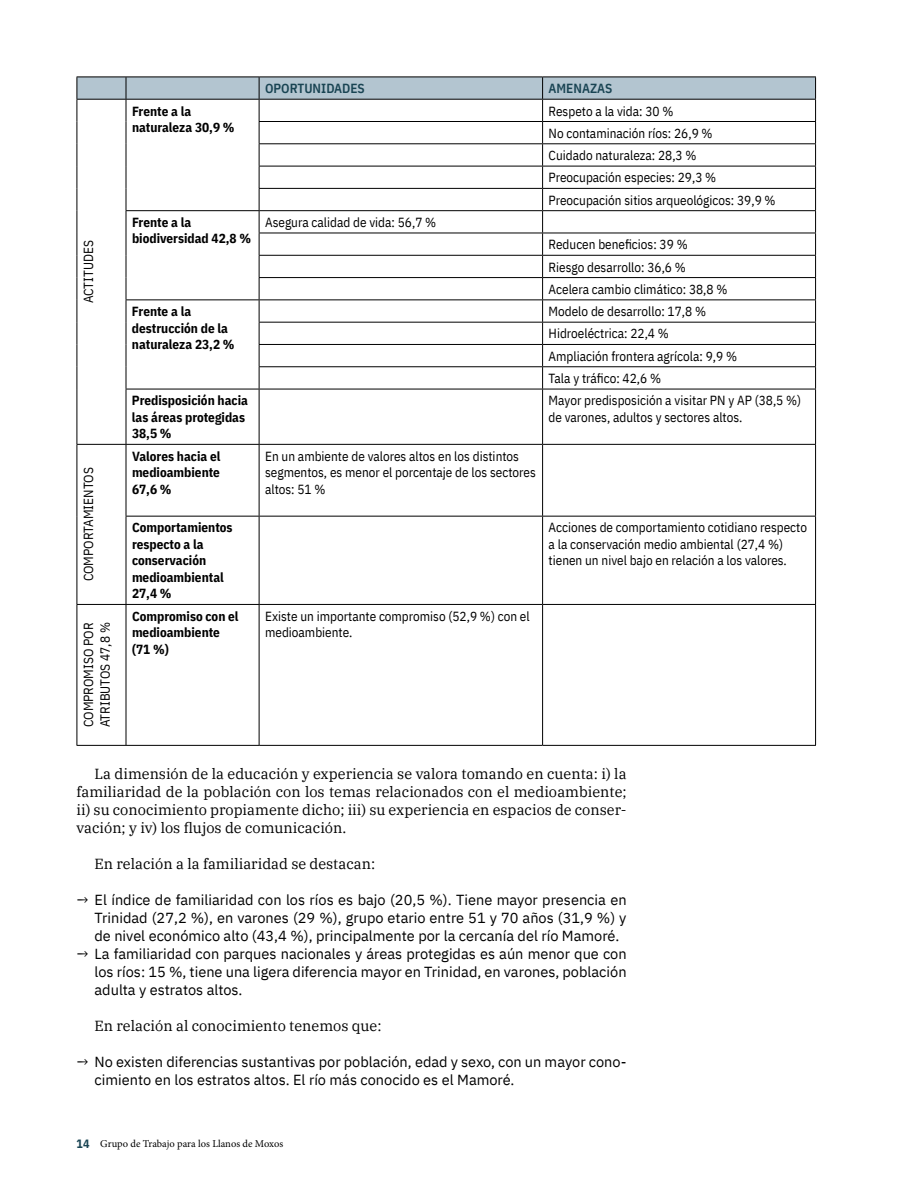
<style>
.page{position:relative;width:918px;height:1188px;background:#fff}
.page>*{position:absolute;margin:0;border:0;box-sizing:border-box;transform-origin:0 0}
.t1{font:14.55px/18px "IBM Plex Sans";color:#000;text-align:justify}
.t2{font:14.55px/18px "IBM Plex Serif";color:#000;text-align:justify}
.t3{font:13.2px/22.4px "IBM Plex Sans Cond";color:#000}
.t4{font:700 13.2px/16.5px "IBM Plex Sans Cond";color:#000}
.t5{font:600 13.2px "IBM Plex Sans Cond";color:#194453}
.t6{font:10.5px "Minion Pro";color:#000}
.s1{font-family:"IBM Plex Serif"}
.s2{font-family:"IBM Plex Sans Cond";font-weight:700;font-size:12px;color:#194453}
</style>
<div class="page">
<hr style="left:77px;top:389px;width:1px;height:55px;background:#000">
<hr style="left:815px;top:389px;width:1px;height:55px;background:#000">
<hr style="left:77px;top:445px;width:1px;height:71px;background:#000">
<hr style="left:815px;top:445px;width:1px;height:71px;background:#000">
<hr style="left:77px;top:516px;width:1px;height:88px;background:#000">
<hr style="left:815px;top:517px;width:1px;height:87px;background:#000">
<hr style="left:77px;top:605px;width:1px;height:140px;background:#000">
<hr style="left:815px;top:605px;width:1px;height:140px;background:#000">
<hr style="left:77px;top:745px;width:49px;height:1px;background:#000">
<hr style="left:126px;top:745px;width:133px;height:1px;background:#000">
<hr style="left:259px;top:745px;width:284px;height:1px;background:#000">
<hr style="left:543px;top:745px;width:273px;height:1px;background:#000">
<svg style="left:77px;top:77px;width:739px;height:312px"></svg>
<hr style="left:126px;top:389px;width:133px;height:1px;background:#000">
<hr style="left:126px;top:389px;width:1px;height:55px;background:#000">
<hr style="left:259px;top:389px;width:284px;height:1px;background:#000">
<hr style="left:259px;top:389px;width:1px;height:55px;background:#000">
<hr style="left:543px;top:389px;width:273px;height:1px;background:#000">
<hr style="left:542px;top:389px;width:1px;height:55px;background:#000">
<hr style="left:77px;top:444px;width:49px;height:1px;background:#000">
<hr style="left:126px;top:444px;width:133px;height:1px;background:#000">
<hr style="left:126px;top:445px;width:1px;height:71px;background:#000">
<hr style="left:259px;top:444px;width:284px;height:1px;background:#000">
<hr style="left:259px;top:445px;width:1px;height:71px;background:#000">
<hr style="left:543px;top:444px;width:273px;height:1px;background:#000">
<hr style="left:542px;top:445px;width:1px;height:71px;background:#000">
<hr style="left:126px;top:516px;width:133px;height:1px;background:#000">
<hr style="left:126px;top:517px;width:1px;height:87px;background:#000">
<hr style="left:259px;top:516px;width:284px;height:1px;background:#000">
<hr style="left:259px;top:517px;width:1px;height:87px;background:#000">
<hr style="left:543px;top:516px;width:273px;height:1px;background:#000">
<hr style="left:542px;top:517px;width:1px;height:87px;background:#000">
<hr style="left:77px;top:604px;width:49px;height:1px;background:#000">
<hr style="left:126px;top:604px;width:133px;height:1px;background:#000">
<hr style="left:126px;top:605px;width:1px;height:140px;background:#000">
<hr style="left:259px;top:604px;width:284px;height:1px;background:#000">
<hr style="left:259px;top:605px;width:1px;height:140px;background:#000">
<hr style="left:543px;top:604px;width:273px;height:1px;background:#000">
<hr style="left:542px;top:605px;width:1px;height:140px;background:#000">
<p class="t3" style="left:76px;top:303px;width:65px;rotate:-90deg">ACTITUDES</p>
<p class="t3" style="left:76px;top:581px;width:115px;rotate:-90deg">COMPORTAMIENTOS</p>
<p class="t3" style="left:79px;top:727px;width:107px;line-height:16.5px;rotate:-90deg">COMPROMISO POR<br>ATRIBUTOS 47,8 %</p>
<p class="t5" style="left:265px;top:78px;width:101px">OPORTUNIDADES</p>
<p class="t5" style="left:549px;top:78px;width:65px">AMENAZAS</p>
<p class="t4" style="left:132px;top:101px;width:104px">Frente a la naturaleza 30,9 %</p>
<p class="t3" style="left:549px;top:99px;width:229px">Respeto a la vida: 30 %<br>No contaminación ríos: 26,9 %<br>Cuidado naturaleza: 28,3 %<br>Preocupación especies: 29,3 %<br>Preocupación sitios arqueológicos: 39,9 %</p>
<p class="t4" style="left:132px;top:213px;width:121px">Frente a la biodiversidad 42,8 %</p>
<p class="t3" style="left:265px;top:210px;width:173px">Asegura calidad de vida: 56,7 %</p>
<p class="t3" style="left:549px;top:232px;width:180px">Reducen beneficios: 39 %<br>Riesgo desarrollo: 36,6 %<br>Acelera cambio climático: 38,8 %</p>
<p class="t4" style="left:132px;top:302px;width:104px">Frente a la destrucción de la naturaleza 23,2 %</p>
<p class="t3" style="left:549px;top:299px;width:190px">Modelo de desarrollo: 17,8 %<br>Hidroeléctrica: 22,4 %<br>Ampliación frontera agrícola: 9,9 %<br>Tala y tráfico: 42,6 %</p>
<p class="t4" style="left:132px;top:391px;width:118px">Predisposición hacia las áreas protegidas<br>38,5 %</p>
<p class="t3" style="left:549px;top:391px;width:254px;line-height:16.5px">Mayor predisposición a visitar PN y AP (38,5 %) de varones, adultos y sectores altos.</p>
<p class="t4" style="left:132px;top:447px;width:90px;text-align:justify">Valores hacia el medioambiente 67,6 %</p>
<p class="t3" style="left:265px;top:447px;width:272px;line-height:16.5px">En un ambiente de valores altos en los distintos segmentos, es menor el porcentaje de los sectores altos: 51 %</p>
<p class="t4" style="left:132px;top:518px;width:102px">Comportamientos respecto a la conservación medioambiental<br>27,4 %</p>
<p class="t3" style="left:549px;top:518px;width:260px;line-height:16.5px">Acciones de comportamiento cotidiano respecto a la conservación medio ambiental (27,4 %) tienen un nivel bajo en relación a los valores.</p>
<p class="t4" style="left:132px;top:607px;width:108px">Compromiso con el medioambiente (71 %)</p>
<p class="t3" style="left:265px;top:607px;width:266px;line-height:16.5px">Existe un importante compromiso (52,9 %) con el medioambiente.</p>
<p class="t2" style="left:77px;top:763px;width:552px;text-indent:18px">La dimensión de la educación y experiencia se valora tomando en cuenta: i) la familiaridad de la población con los temas relacionados con el medioambiente; ii) su conocimiento propiamente dicho; iii) su experiencia en espacios de conser&shy;vación; y iv) los flujos de comunicación.</p>
<p class="t2" style="left:95px;top:853px;width:282px">En relación a la familiaridad se destacan:</p>
<p class="t1" style="left:95px;top:889px;width:534px;text-indent:-18px"><span class="s1">→</span> El índice de familiaridad con los ríos es bajo (20,5 %). Tiene mayor presencia en Trinidad (27,2 %), en varones (29 %), grupo etario entre 51 y 70 años (31,9 %) y de nivel económico alto (43,4 %), principalmente por la cercanía del río Mamoré.</p>
<p class="t1" style="left:95px;top:943px;width:534px;text-indent:-18px"><span class="s1">→</span> La familiaridad con parques nacionales y áreas protegidas es aún menor que con los ríos: 15 %, tiene una ligera diferencia mayor en Trinidad, en varones, población adulta y estratos altos.</p>
<p class="t2" style="left:95px;top:1015px;width:289px">En relación al conocimiento tenemos que:</p>
<p class="t1" style="left:95px;top:1051px;width:534px;text-indent:-18px"><span class="s1">→</span> No existen diferencias sustantivas por población, edad y sexo, con un mayor cono&shy;cimiento en los estratos altos. El río más conocido es el Mamoré.</p>
<p class="t6" style="left:77px;top:1137px;width:208px"><span class="s2">14</span> Grupo de Trabajo para los Llanos de Moxos</p>
</div>
